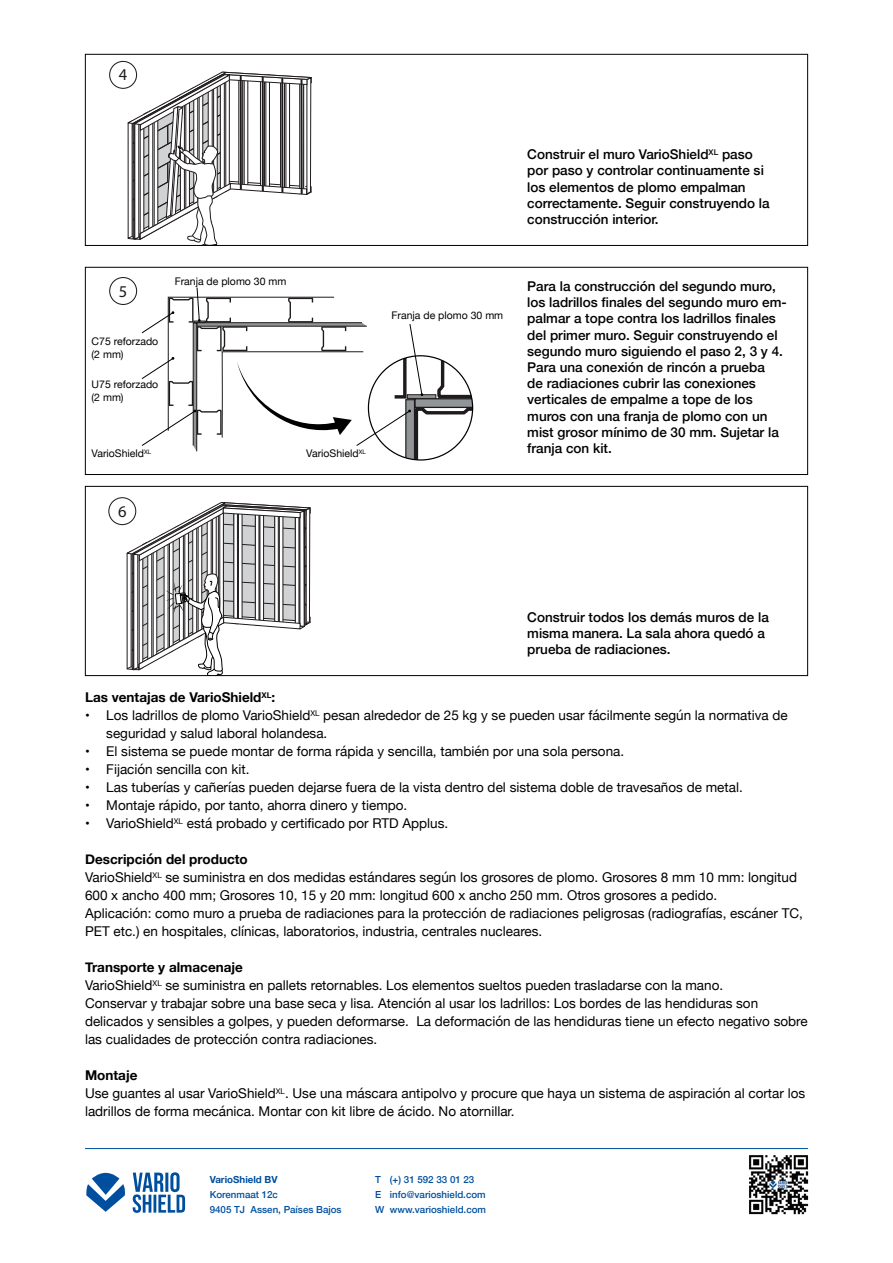
<style>
.page{position:relative;width:893px;height:1263px;background:#fff}
.page>*{position:absolute;margin:0;border:0;box-sizing:border-box;transform-origin:0 0}
.t1{font:16.5px "Open Sans";color:#1f1b1d}
.t2{font:13.5px/18px "Helvetica Neue";color:#000}
.t3{font:500 13.5px/16.2px "Helvetica Neue";color:#000}
.t4{font:700 13.5px "Helvetica Neue";color:#000}
.t5{font:10.5px/12.6px "Helvetica Neue";color:#000}
.t6{font:500 9.75px/15px "Helvetica Neue";color:#004f9f}
.t7{font:700 9.75px "Helvetica Neue";color:#004f9f}
.s1{font-weight:700}
</style>
<div class="page">
<svg style="left:126px;top:502px;width:185px;height:172px"></svg>
<div style="left:108px;top:497px;width:28px;height:28px;border:1px solid #1f1b1d;border-radius:50%"></div>
<svg style="left:127px;top:72px;width:185px;height:172px"></svg>
<div style="left:109px;top:61px;width:28px;height:28px;border:1px solid #1f1b1d;border-radius:50%"></div>
<div style="left:109px;top:277px;width:28px;height:28px;border:1px solid #1f1b1d;border-radius:50%"></div>
<div style="left:85px;top:267px;width:723px;height:208px;border:1px solid #000"></div>
<svg style="left:141px;top:287px;width:332px;height:173px"></svg>
<div style="left:85px;top:486px;width:723px;height:190px;border:1px solid #000"></div>
<div style="left:85px;top:54px;width:723px;height:192px;border:1px solid #000"></div>
<hr style="left:85px;top:1148px;width:723px;height:1px;background:#004f9f">
<svg style="left:86px;top:1173px;width:39px;height:39px"></svg>
<svg style="left:133px;top:1172px;width:52px;height:41px"></svg>
<img style="left:749px;top:1155px;width:60px;height:60px">
<p class="t1" style="left:119px;top:65px;width:10px">4</p>
<p class="t1" style="left:119px;top:281px;width:10px">5</p>
<p class="t5" style="left:92px;top:336px;width:68px">C75 reforzado (2 mm)</p>
<p class="t5" style="left:92px;top:379px;width:68px">U75 reforzado (2 mm)</p>
<p class="t5" style="left:175px;top:275px;width:113px">Franja de plomo 30 mm</p>
<p class="t5" style="left:92px;top:448px;width:61px">VarioShield<sup>XL</sup></p>
<p class="t5" style="left:306px;top:448px;width:61px">VarioShield<sup>XL</sup></p>
<p class="t1" style="left:118px;top:501px;width:10px">6</p>
<p class="t5" style="left:392px;top:309px;width:113px">Franja de plomo 30 mm</p>
<p class="t3" style="left:527px;top:145px;width:244px">Construir el muro VarioShield<sup>XL</sup> paso por paso y controlar continuamente si los elementos de plomo empalman correctamente. Seguir construyendo la construcción interior.</p>
<p class="t3" style="left:527px;top:277px;width:261px">Para la construcción del segundo muro, los ladrillos finales del segundo muro em&shy;palmar a tope contra los ladrillos finales del primer muro. Seguir construyendo el segundo muro siguiendo el paso 2, 3 y 4.<br>Para una conexión de rincón a prueba<br>de radiaciones cubrir las conexiones verticales de empalme a tope de los muros con una franja de plomo con un mist grosor mínimo de 30 mm. Sujetar la franja con kit.</p>
<p class="t3" style="left:527px;top:608px;width:243px">Construir todos los demás muros de la misma manera. La sala ahora quedó a prueba de radiaciones.</p>
<p class="t4" style="left:85px;top:687px;width:192px">Las ventajas de VarioShield<sup>XL</sup>:</p>
<p class="t2" style="left:106px;top:707px;width:683px;text-indent:-21px">• Los ladrillos de plomo VarioShield<sup>XL</sup> pesan alrededor de 25 kg y se pueden usar fácilmente según la normativa de seguridad y salud laboral holandesa.</p>
<p class="t2" style="left:85px;top:743px;width:541px">• El sistema se puede montar de forma rápida y sencilla, también por una sola persona.</p>
<p class="t2" style="left:85px;top:761px;width:166px">• Fijación sencilla con kit.</p>
<p class="t2" style="left:85px;top:779px;width:659px">• Las tuberías y cañerías pueden dejarse fuera de la vista dentro del sistema doble de travesaños de metal.</p>
<p class="t2" style="left:85px;top:797px;width:324px">• Montaje rápido, por tanto, ahorra dinero y tiempo.</p>
<p class="t2" style="left:85px;top:815px;width:365px">• VarioShield<sup>XL</sup> está probado y certificado por RTD Applus.</p>
<p class="t2" style="left:85px;top:851px;width:719px"><span class="s1">Descripción del producto<br></span>VarioShield<sup>XL</sup> se suministra en dos medidas estándares según los grosores de plomo. Grosores 8 mm 10 mm: longitud 600 x ancho 400 mm; Grosores 10, 15 y 20 mm: longitud 600 x ancho 250 mm. Otros grosores a pedido.<br>Aplicación: como muro a prueba de radiaciones para la protección de radiaciones peligrosas (radiografías, escáner TC, PET etc.) en hospitales, clínicas, laboratorios, industria, centrales nucleares.</p>
<p class="t2" style="left:85px;top:959px;width:724px"><span class="s1">Transporte y almacenaje<br></span>VarioShield<sup>XL</sup> se suministra en pallets retornables. Los elementos sueltos pueden trasladarse con la mano.<br>Conservar y trabajar sobre una base seca y lisa. Atención al usar los ladrillos: Los bordes de las hendiduras son delicados y sensibles a golpes, y pueden deformarse. La deformación de las hendiduras tiene un efecto negativo sobre las cualidades de protección contra radiaciones.</p>
<p class="t2" style="left:85px;top:1067px;width:722px"><span class="s1">Montaje<br></span>Use guantes al usar VarioShield<sup>XL</sup>. Use una máscara antipolvo y procure que haya un sistema de aspiración al cortar los ladrillos de forma mecánica. Montar con kit libre de ácido. No atornillar.</p>
<p class="t7" style="left:210px;top:1171px;width:69px">VarioShield BV</p>
<p class="t6" style="left:210px;top:1186px;width:133px">Korenmaat 12c<br>9405 TJ Assen, Países Bajos</p>
<p class="t6" style="left:375px;top:1171px;width:112px">T (+) 31 592 33 01 23<br>E info@varioshield.com<br>W www.varioshield.com</p>
</div>
